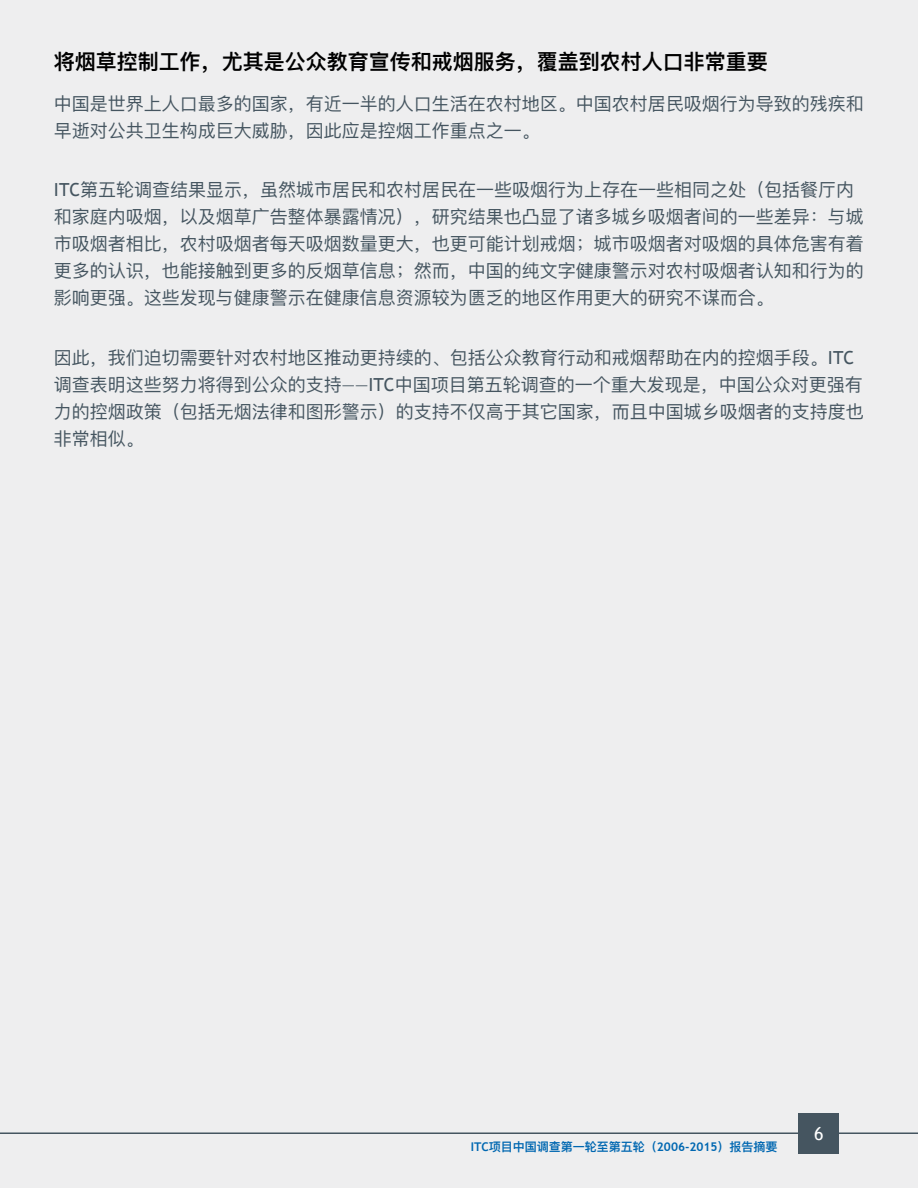
<style>
.page{position:relative;width:918px;height:1188px;background:#eeeeef}
.page>*{position:absolute;margin:0;border:0;box-sizing:border-box;transform-origin:0 0}
.t1{font:600 21px "Ping Fang SC";color:#000}
.t2{font:18px/27px "Ping Fang SC";color:#455560}
.t3{font:18px "Trebuchet MS";color:#fff}
.t4{font:600 12px "Ping Fang SC";color:#0067b1}
.s1{font-family:"Trebuchet MS"}
.s2{font-family:"Trebuchet MS";font-weight:700}
</style>
<div class="page">
<hr style="left:0;top:1132px;width:918px;height:2px;background:#455560">
<div style="left:798px;top:1113px;width:41px;height:41px;background:#455560"></div>
<p class="t1" style="left:54px;top:49px;width:716px">将烟草控制工作，尤其是公众教育宣传和戒烟服务，覆盖到农村人口非常重要</p>
<p class="t2" style="left:54px;top:90px;width:811px">中国是世界上人口最多的国家，有近一半的人口生活在农村地区。中国农村居民吸烟行为导致的残疾和早逝对公共卫生构成巨大威胁，因此应是控烟工作重点之一。</p>
<p class="t2" style="left:54px;top:176px;width:811px"><span class="s1">ITC</span>第五轮调查结果显示，虽然城市居民和农村居民在一些吸烟行为上存在一些相同之处（包括餐厅内和家庭内吸烟，以及烟草广告整体暴露情况），研究结果也凸显了诸多城乡吸烟者间的一些差异：与城市吸烟者相比，农村吸烟者每天吸烟数量更大，也更可能计划戒烟；城市吸烟者对吸烟的具体危害有着更多的认识，也能接触到更多的反烟草信息；然而，中国的纯文字健康警示对农村吸烟者认知和行为的影响更强。这些发现与健康警示在健康信息资源较为匮乏的地区作用更大的研究不谋而合。</p>
<p class="t2" style="left:54px;top:343px;width:811px">因此，我们迫切需要针对农村地区推动更持续的、包括公众教育行动和戒烟帮助在内的控烟手段。<span class="s1">ITC</span>调查表明这些努力将得到公众的支持<span class="s1">——ITC</span>中国项目第五轮调查的一个重大发现是，中国公众对更强有力的控烟政策（包括无烟法律和图形警示）的支持不仅高于其它国家，而且中国城乡吸烟者的支持度也非常相似。</p>
<p class="t4" style="left:471px;top:1139px;width:308px"><span class="s2">ITC</span>项目中国调查第一轮至第五轮（<span class="s2">2006-2015</span>）报告摘要</p>
<p class="t3" style="left:814px;top:1123px;width:11px">6</p>
</div>
